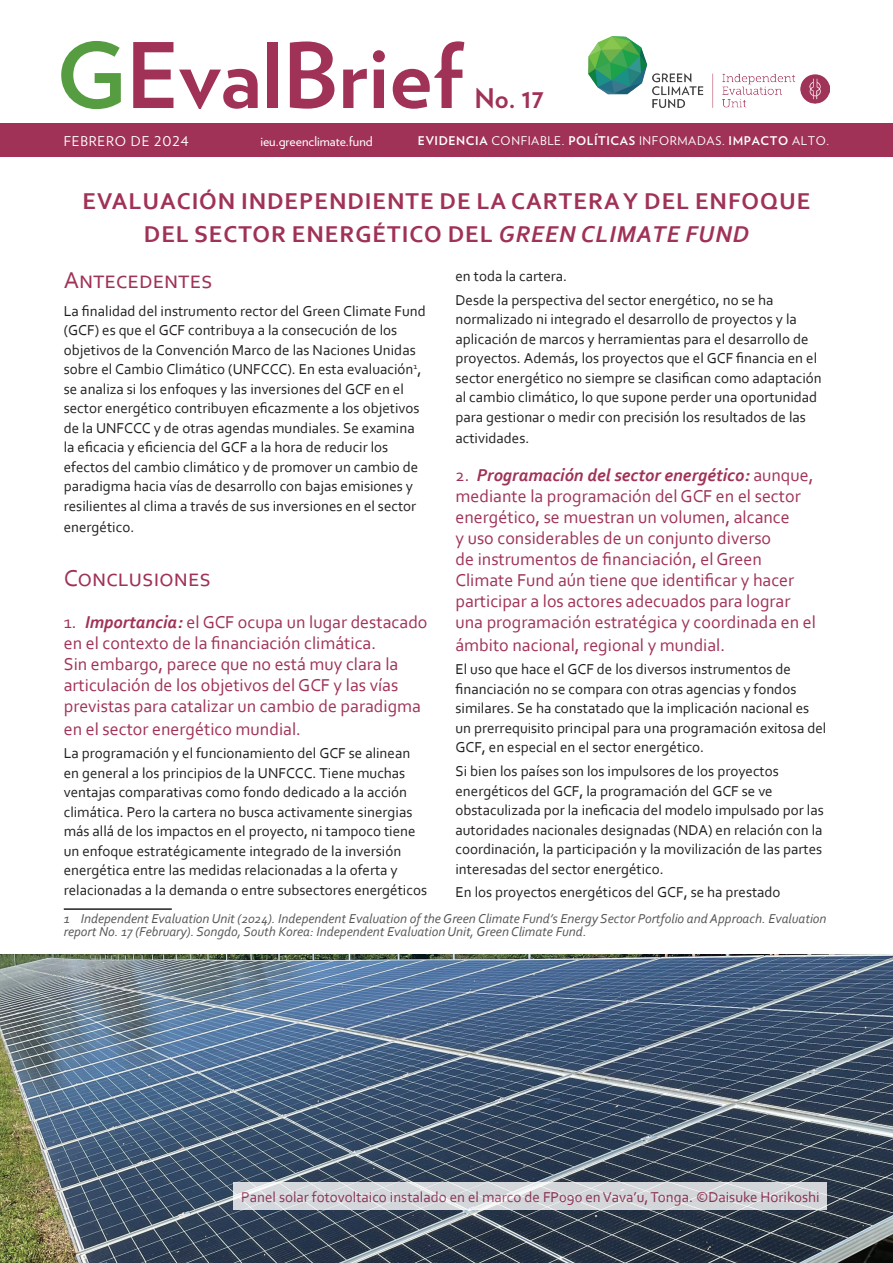
<style>
.page{position:relative;width:893px;height:1263px;background:#fff}
.page>*{position:absolute;margin:0;border:0;box-sizing:border-box;transform-origin:0 0}
.t1{font:700 90px "Verlag";color:#a03157}
.t2{font:700 27px "Verlag";color:#a03157}
.t3{font:700 24px/33px "Corbel";letter-spacing:.04em;color:#a03157;text-align:center}
.t4{font:24px "Corbel";color:#a03157}
.t5{font:18px/21.1px "Corbel";color:#a03257}
.t6{font:15px/19.5px "Corbel";color:#231f20}
.t7{font:15px "Corbel";color:#a03257}
.t8{font:italic 13.5px/13.5px "Corbel";color:#57585a}
.t9{font:13.5px "Verlag";color:#fff}
.t10{font:13.5px "Verlag";letter-spacing:.06em;color:#fff}
.t11{font:12px "Verlag";letter-spacing:.05em;color:#fff}
.s1{color:#569d42}
.s2{font-weight:700}
.s3{font-style:italic}
.s4{font-weight:700;font-style:italic}
</style>
<div class="page">
<div style="left:0;top:124px;width:893px;height:33px;background:#a03157"></div>
<hr style="left:64px;top:908px;width:108px;height:2px;background:#231f20">
<img style="left:588px;top:36px;width:241px;height:72px">
<img style="left:0;top:954px;width:893px;height:309px">
<svg style="left:234px;top:1182px;width:593px;height:28px;background:#d7dadd"></svg>
<h1 class="t1" style="left:56px;top:5px;width:408px"><span class="s1">G</span>EvalBrief</h1>
<h2 class="t2" style="left:474px;top:77px;width:71px">No. 17</h2>
<p class="t10" style="left:64px;top:131px;width:127px">FEBRERO DE 2024</p>
<p class="t9" style="left:260px;top:131px;width:114px">ieu.greenclimate.fund</p>
<p class="t11" style="left:418px;top:132px;width:413px"><span class="s2">EVIDENCIA</span> CONFIABLE. <span class="s2">POLÍTICAS</span> INFORMADAS. <span class="s2">IMPACTO</span> ALTO.</p>
<h3 class="t3" style="left:82px;top:184px;width:730px">EVALUACIÓN INDEPENDIENTE DE LA CARTERA Y DEL ENFOQUE<br>DEL SECTOR ENERGÉTICO DEL <span class="s3">GREEN CLIMATE FUND</span></h3>
<p class="t6" style="left:455px;top:264px;width:320px;line-height:23.7px">en toda la cartera.<br>Desde la perspectiva del sector energético, no se ha</p>
<p class="t6" style="left:455px;top:309px;width:368px">normalizado ni integrado el desarrollo de proyectos y la aplicación de marcos y herramientas para el desarrollo de proyectos. Además, los proyectos que el GCF financia en el sector energético no siempre se clasifican como adaptación al cambio climático, lo que supone perder una oportunidad para gestionar o medir con precisión los resultados de las</p>
<p class="t6" style="left:455px;top:428px;width:75px">actividades.</p>
<p class="t5" style="left:455px;top:464px;width:362px">2. <span class="s4">Programación del sector energético:</span> aunque, mediante la programación del GCF en el sector energético, se muestran un volumen, alcance<br>y uso considerables de un conjunto diverso<br>de instrumentos de financiación, el Green Climate Fund aún tiene que identificar y hacer participar a los actores adecuados para lograr una programación estratégica y coordinada en el ámbito nacional, regional y mundial.</p>
<p class="t6" style="left:455px;top:659px;width:372px">El uso que hace el GCF de los diversos instrumentos de financiación no se compara con otras agencias y fondos similares. Se ha constatado que la implicación nacional es un prerrequisito principal para una programación exitosa del GCF, en especial en el sector energético.</p>
<p class="t6" style="left:455px;top:761px;width:370px">Si bien los países son los impulsores de los proyectos energéticos del GCF, la programación del GCF se ve obstaculizada por la ineficacia del modelo impulsado por las autoridades nacionales designadas (NDA) en relación con la coordinación, la participación y la movilización de las partes interesadas del sector energético.</p>
<p class="t6" style="left:455px;top:882px;width:327px">En los proyectos energéticos del GCF, se ha prestado</p>
<h3 class="t4" style="left:64px;top:265px;width:150px">Antecedentes</h3>
<p class="t6" style="left:64px;top:301px;width:363px">La finalidad del instrumento rector del Green Climate Fund (GCF) es que el GCF contribuya a la consecución de los objetivos de la Convención Marco de las Naciones Unidas sobre el Cambio Climático (UNFCCC). En esta evaluación<sup>1</sup>, se analiza si los enfoques y las inversiones del GCF en el sector energético contribuyen eficazmente a los objetivos de la UNFCCC y de otras agendas mundiales. Se examina la eficacia y eficiencia del GCF a la hora de reducir los efectos del cambio climático y de promover un cambio de paradigma hacia vías de desarrollo con bajas emisiones y resilientes al clima a través de sus inversiones en el sector</p>
<p class="t6" style="left:64px;top:517px;width:72px">energético.</p>
<h3 class="t4" style="left:64px;top:563px;width:149px">Conclusiones</h3>
<p class="t5" style="left:64px;top:611px;width:365px">1. <span class="s4">Importancia:</span> el GCF ocupa un lugar destacado en el contexto de la financiación climática.<br>Sin embargo, parece que no está muy clara la articulación de los objetivos del GCF y las vías previstas para catalizar un cambio de paradigma en el sector energético mundial.</p>
<p class="t6" style="left:64px;top:743px;width:365px">La programación y el funcionamiento del GCF se alinean en general a los principios de la UNFCCC. Tiene muchas ventajas comparativas como fondo dedicado a la acción climática. Pero la cartera no busca activamente sinergias más allá de los impactos en el proyecto, ni tampoco tiene un enfoque estratégicamente integrado de la inversión energética entre las medidas relacionadas a la oferta y relacionadas a la demanda o entre subsectores energéticos</p>
<p class="t8" style="left:64px;top:911px;width:764px">1 Independent Evaluation Unit (2024). Independent Evaluation of the Green Climate Fund’s Energy Sector Portfolio and Approach. Evaluation report No. 17 (February). Songdo, South Korea: Independent Evaluation Unit, Green Climate Fund.</p>
<p class="t7" style="left:241px;top:1187px;width:580px">Panel solar fotovoltaico instalado en el marco de FP090 en Vava’u, Tonga. ©Daisuke Horikoshi</p>
</div>
